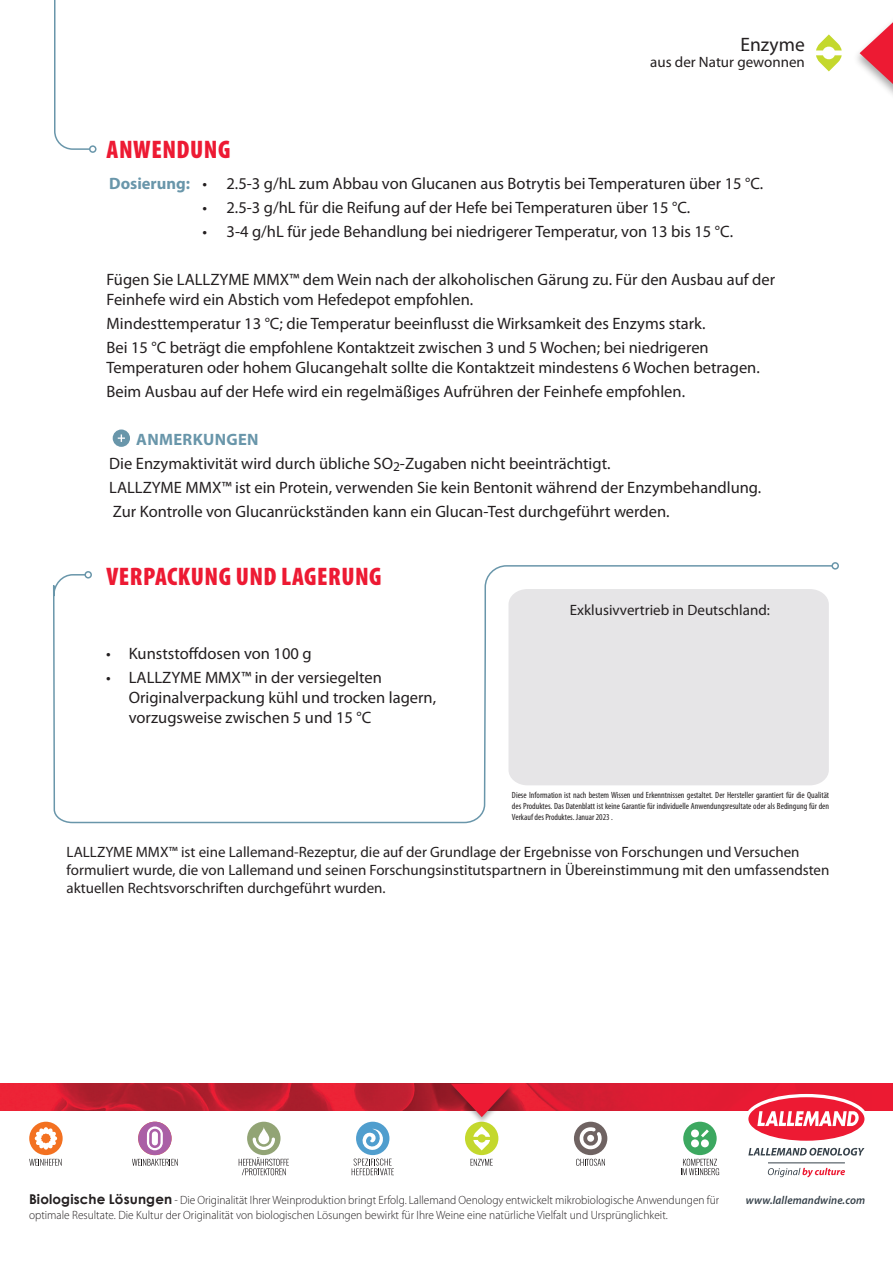
<style>
.page{position:relative;width:893px;height:1263px;background:#fff}
.page>*{position:absolute;margin:0;border:0;box-sizing:border-box;transform-origin:0 0}
.t1{font:900 condensed 25.5px "Myriad Pro";letter-spacing:.02em;color:#ed1a33}
.t2{font:19.5px "Myriad Pro";color:#231f20}
.t3{font:16.5px/24px "Myriad Pro";color:#231f20}
.t4{font:15px/18px "Myriad Pro";color:#231f20}
.t5{font:300 12px/15px "Myriad Pro";color:#231f20;scale:.96 1}
.t6{font:italic 600 11.55px "Myriad Pro";letter-spacing:.01em;color:#36414a;scale:.96 1}
.t7{font:condensed 9px/10.8px "Myriad Pro";color:#231f20;text-align:justify}
.s1{font-weight:700;color:#6996aa}
.s2{font-family:"Century Gothic";font-weight:700;font-size:13.5px}
</style>
<div class="page">
<svg style="left:860px;top:22px;width:33px;height:73px"></svg>
<svg style="left:816px;top:34px;width:26px;height:37px"></svg>
<img style="left:0;top:1084px;width:893px;height:27px">
<hr style="left:768px;top:1162px;width:77px;height:1px;background:#36414a">
<svg style="left:745px;top:1094px;width:123px;height:61px"></svg>
<svg style="left:768px;top:1168px;width:77px;height:9px"></svg>
<div style="left:683px;top:1122px;width:34px;height:33px;background:#3ca860;border-radius:50%"></div>
<div style="left:691px;top:1129px;width:8px;height:8px;background:#fff;border-radius:50%"></div>
<div style="left:691px;top:1139px;width:8px;height:8px;background:#fff;border-radius:50%"></div>
<div style="left:701px;top:1139px;width:8px;height:8px;background:#fff;border-radius:50%"></div>
<svg style="left:701px;top:1129px;width:8px;height:8px"></svg>
<svg style="left:681px;top:1159px;width:38px;height:16px"></svg>
<div style="left:574px;top:1122px;width:33px;height:33px;background:#6f6362;border-radius:50%"></div>
<svg style="left:579px;top:1127px;width:23px;height:22px"></svg>
<svg style="left:576px;top:1159px;width:29px;height:7px"></svg>
<div style="left:465px;top:1122px;width:33px;height:33px;background:#c4d82d;border-radius:50%"></div>
<svg style="left:473px;top:1126px;width:17px;height:24px"></svg>
<svg style="left:471px;top:1159px;width:22px;height:7px"></svg>
<div style="left:138px;top:1122px;width:34px;height:33px;background:#aa5fa6;border-radius:50%"></div>
<svg style="left:147px;top:1126px;width:16px;height:24px"></svg>
<svg style="left:132px;top:1159px;width:46px;height:7px"></svg>
<div style="left:247px;top:1122px;width:34px;height:33px;background:#92a475;border-radius:50%"></div>
<svg style="left:258px;top:1127px;width:11px;height:17px"></svg>
<svg style="left:253px;top:1137px;width:22px;height:13px"></svg>
<svg style="left:239px;top:1157px;width:50px;height:18px"></svg>
<svg style="left:29px;top:1159px;width:33px;height:7px"></svg>
<div style="left:29px;top:1122px;width:34px;height:33px;background:#f37121;border-radius:50%"></div>
<svg style="left:35px;top:1127px;width:22px;height:22px"></svg>
<div style="left:356px;top:1122px;width:33px;height:33px;background:#509ece;border-radius:50%"></div>
<svg style="left:362px;top:1129px;width:21px;height:21px"></svg>
<svg style="left:352px;top:1158px;width:42px;height:17px"></svg>
<div style="left:447px;top:1082px;width:70px;height:43px;background:#231f20;opacity:.4"></div>
<svg style="left:451px;top:1084px;width:62px;height:33px;background:#d13e4f"></svg>
<div style="left:113px;top:429px;width:17px;height:18px;background:#6996aa;border-radius:50%"></div>
<svg style="left:118px;top:434px;width:7px;height:8px"></svg>
<svg style="left:53px;top:565px;width:778px;height:259px"></svg>
<div style="left:84px;top:571px;width:8px;height:7px;border:2px solid #6996aa;border-radius:50%"></div>
<div style="left:831px;top:562px;width:8px;height:8px;border:2px solid #6996aa;border-radius:50%"></div>
<div style="left:508px;top:589px;width:321px;height:196px;background:#e6e5e7"></div>
<svg style="left:54px;top:0;width:35px;height:150px"></svg>
<div style="left:89px;top:145px;width:8px;height:8px;border:2px solid #6996aa;border-radius:50%"></div>
<h1 class="t1" style="left:107px;top:134px;width:125px">ANWENDUNG</h1>
<p class="t2" style="left:740px;top:32px;width:66px">Enzyme</p>
<p class="t4" style="left:650px;top:53px;width:156px">aus der Natur gewonnen</p>
<p class="t3" style="left:109px;top:171px;width:656px"><span class="s1">Dosierung:</span> • 2.5-3 g/hL zum Abbau von Glucanen aus Botrytis bei Temperaturen über 15 °C.</p>
<p class="t3" style="left:202px;top:195px;width:489px">• 2.5-3 g/hL für die Reifung auf der Hefe bei Temperaturen über 15 °C.</p>
<p class="t3" style="left:203px;top:219px;width:532px">• 3-4 g/hL für jede Behandlung bei niedrigerer Temperatur, von 13 bis 15 °C.</p>
<p class="t3" style="left:107px;top:269px;width:670px;line-height:19.8px">Fügen Sie LALLZYME MMX™ dem Wein nach der alkoholischen Gärung zu. Für den Ausbau auf der<br>Feinhefe wird ein Abstich vom Hefedepot empfohlen.</p>
<p class="t3" style="left:107px;top:311px;width:604px">Mindesttemperatur 13 °C; die Temperatur beeinflusst die Wirksamkeit des Enzyms stark.<br>Bei 15 °C beträgt die empfohlene Kontaktzeit zwischen 3 und 5 Wochen; bei niedrigeren</p>
<p class="t3" style="left:107px;top:355px;width:655px">Temperaturen oder hohem Glucangehalt sollte die Kontaktzeit mindestens 6 Wochen betragen.<br>Beim Ausbau auf der Hefe wird ein regelmäßiges Aufrühren der Feinhefe empfohlen.</p>
<p class="t3" style="left:109px;top:427px;width:654px;text-indent:27px"><span class="s1">ANMERKUNGEN<br></span>Die Enzymaktivität wird durch übliche SO<sub>2</sub>-Zugaben nicht beeinträchtigt.<br>LALLZYME MMX™ ist ein Protein, verwenden Sie kein Bentonit während der Enzymbehandlung.<br>Zur Kontrolle von Glucanrückständen kann ein Glucan-Test durchgeführt werden.</p>
<h1 class="t1" style="left:107px;top:561px;width:277px">VERPACKUNG UND LAGERUNG</h1>
<p class="t3" style="left:106px;top:641px;width:207px">• Kunststoffdosen von 100 g</p>
<p class="t3" style="left:129px;top:667px;width:309px;line-height:19.8px;text-indent:-23px">• LALLZYME MMX™ in der versiegelten<br>Originalverpackung kühl und trocken lagern, vorzugsweise zwischen 5 und 15 °C</p>
<p class="t4" style="left:570px;top:600px;width:202px">Exklusivvertrieb in Deutschland:</p>
<p class="t7" style="left:512px;top:790px;width:319px">Diese Information ist nach bestem Wissen und Erkenntnissen gestaltet. Der Hersteller garantiert für die Qualität des Produktes. Das Datenblatt ist keine Garantie für individuelle Anwendungsresultate oder als Bedingung für den Verkauf des Produktes. Januar 2023 .</p>
<p class="t4" style="left:67px;top:842px;width:764px">LALLZYME MMX™ ist eine Lallemand-Rezeptur, die auf der Grundlage der Ergebnisse von Forschungen und Versuchen formuliert wurde, die von Lallemand und seinen Forschungsinstitutspartnern in Übereinstimmung mit den umfassendsten aktuellen Rechtsvorschriften durchgeführt wurden.</p>
<p class="t5" style="left:29px;top:1193px;width:720px"><span class="s2">Biologische Lösungen</span> - Die Originalität Ihrer Weinproduktion bringt Erfolg. Lallemand Oenology entwickelt mikrobiologische Anwendungen für optimale Resultate. Die Kultur der Originalität von biologischen Lösungen bewirkt für Ihre Weine eine natürliche Vielfalt und Ursprünglichkeit.</p>
<p class="t6" style="left:746px;top:1193px;width:126px">www.lallemandwine.com</p>
</div>
